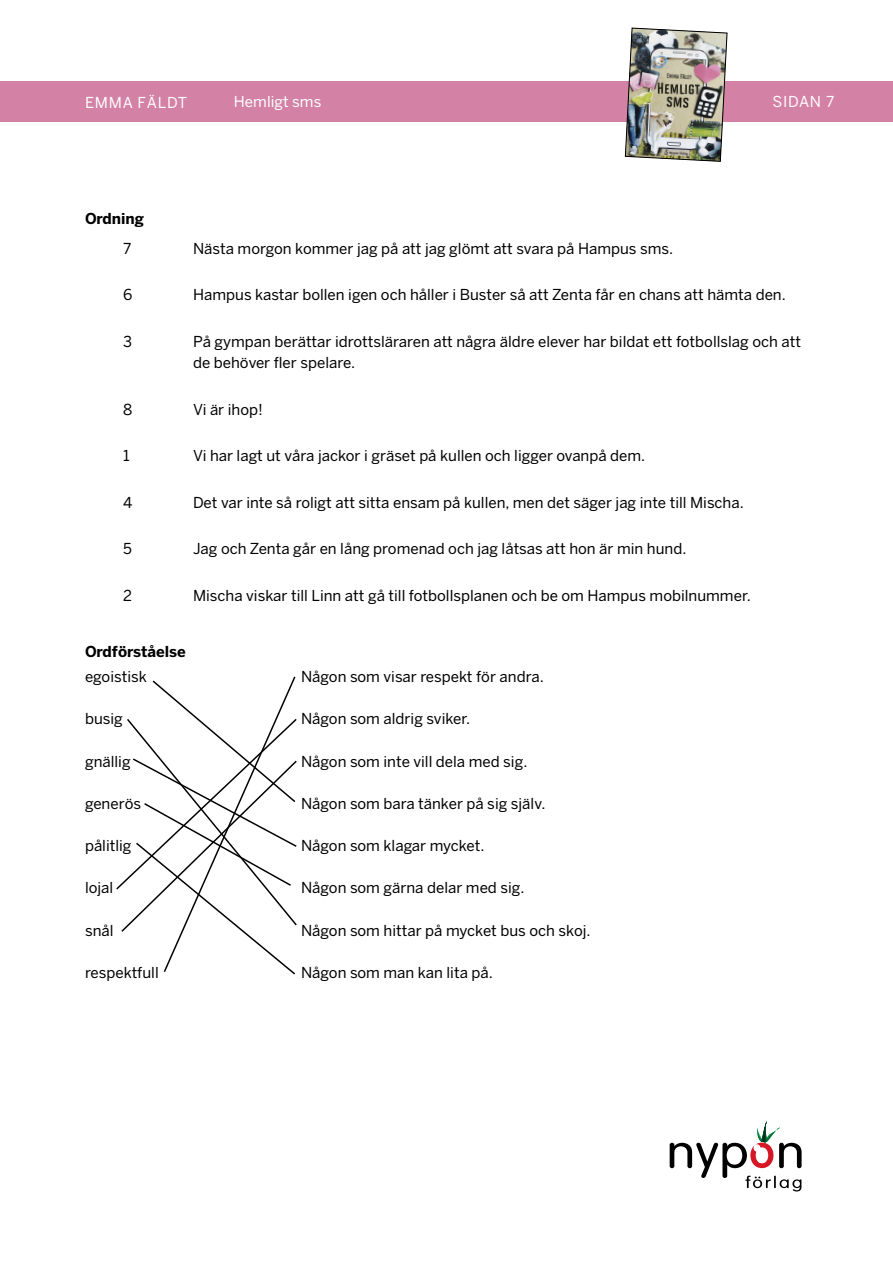
<style>
.page{position:relative;width:893px;height:1263px;background:#fff}
.page>*{position:absolute;margin:0;border:0;box-sizing:border-box;transform-origin:0 0}
.t1{font:15px/21px "Benton Sans";color:#000}
.t2{font:700 15px "Benton Sans";color:#000}
.t3{font:15px "Benton Sans";letter-spacing:.01em;color:#fff}
.t4{font:15px "Benton Sans";letter-spacing:.05em;color:#fff}
</style>
<div class="page">
<div style="left:0;top:81px;width:893px;height:40px;background:#d381a5"></div>
<svg style="left:670px;top:1121px;width:132px;height:70px"></svg>
<img style="left:625px;top:28px;width:103px;height:134px">
<svg style="left:116px;top:676px;width:181px;height:299px"></svg>
<p class="t4" style="left:85px;top:94px;width:104px">EMMA FÄLDT</p>
<p class="t3" style="left:234px;top:93px;width:89px">Hemligt sms</p>
<p class="t3" style="left:772px;top:93px;width:63px">SIDAN 7</p>
<p class="t2" style="left:85px;top:210px;width:61px">Ordning</p>
<p class="t1" style="left:123px;top:238px;width:10px">7</p>
<p class="t1" style="left:193px;top:238px;width:482px">Nästa morgon kommer jag på att jag glömt att svara på Hampus sms.</p>
<p class="t1" style="left:123px;top:285px;width:11px">6</p>
<p class="t1" style="left:193px;top:285px;width:594px">Hampus kastar bollen igen och håller i Buster så att Zenta får en chans att hämta den.</p>
<p class="t1" style="left:123px;top:331px;width:10px">3</p>
<p class="t1" style="left:193px;top:331px;width:609px">På gympan berättar idrottsläraren att några äldre elever har bildat ett fotbollslag och att de behöver fler spelare.</p>
<p class="t1" style="left:123px;top:399px;width:11px">8</p>
<p class="t1" style="left:193px;top:399px;width:71px">Vi är ihop!</p>
<p class="t1" style="left:123px;top:445px;width:8px">1</p>
<p class="t1" style="left:193px;top:445px;width:454px">Vi har lagt ut våra jackor i gräset på kullen och ligger ovanpå dem.</p>
<p class="t1" style="left:123px;top:492px;width:11px">4</p>
<p class="t1" style="left:193px;top:492px;width:552px">Det var inte så roligt att sitta ensam på kullen, men det säger jag inte till Mischa.</p>
<p class="t1" style="left:123px;top:538px;width:10px">5</p>
<p class="t1" style="left:193px;top:538px;width:495px">Jag och Zenta går en lång promenad och jag låtsas att hon är min hund.</p>
<p class="t1" style="left:123px;top:585px;width:10px">2</p>
<p class="t1" style="left:193px;top:585px;width:559px">Mischa viskar till Linn att gå till fotbollsplanen och be om Hampus mobilnummer.</p>
<p class="t2" style="left:85px;top:643px;width:102px">Ordförståelse</p>
<p class="t1" style="left:85px;top:666px;width:63px">egoistisk</p>
<p class="t1" style="left:301px;top:666px;width:244px">Någon som visar respekt för andra.</p>
<p class="t1" style="left:85px;top:709px;width:39px">busig</p>
<p class="t1" style="left:301px;top:709px;width:171px">Någon som aldrig sviker.</p>
<p class="t1" style="left:85px;top:751px;width:47px">gnällig</p>
<p class="t1" style="left:301px;top:751px;width:228px">Någon som inte vill dela med sig.</p>
<p class="t1" style="left:85px;top:793px;width:58px">generös</p>
<p class="t1" style="left:301px;top:793px;width:246px">Någon som bara tänker på sig själv.</p>
<p class="t1" style="left:85px;top:835px;width:48px">pålitlig</p>
<p class="t1" style="left:301px;top:835px;width:185px">Någon som klagar mycket.</p>
<p class="t1" style="left:85px;top:878px;width:30px">lojal</p>
<p class="t1" style="left:301px;top:878px;width:225px">Någon som gärna delar med sig.</p>
<p class="t1" style="left:85px;top:920px;width:30px">snål</p>
<p class="t1" style="left:301px;top:920px;width:291px">Någon som hittar på mycket bus och skoj.</p>
<p class="t1" style="left:85px;top:962px;width:75px">respektfull</p>
<p class="t1" style="left:301px;top:962px;width:193px">Någon som man kan lita på.</p>
</div>
